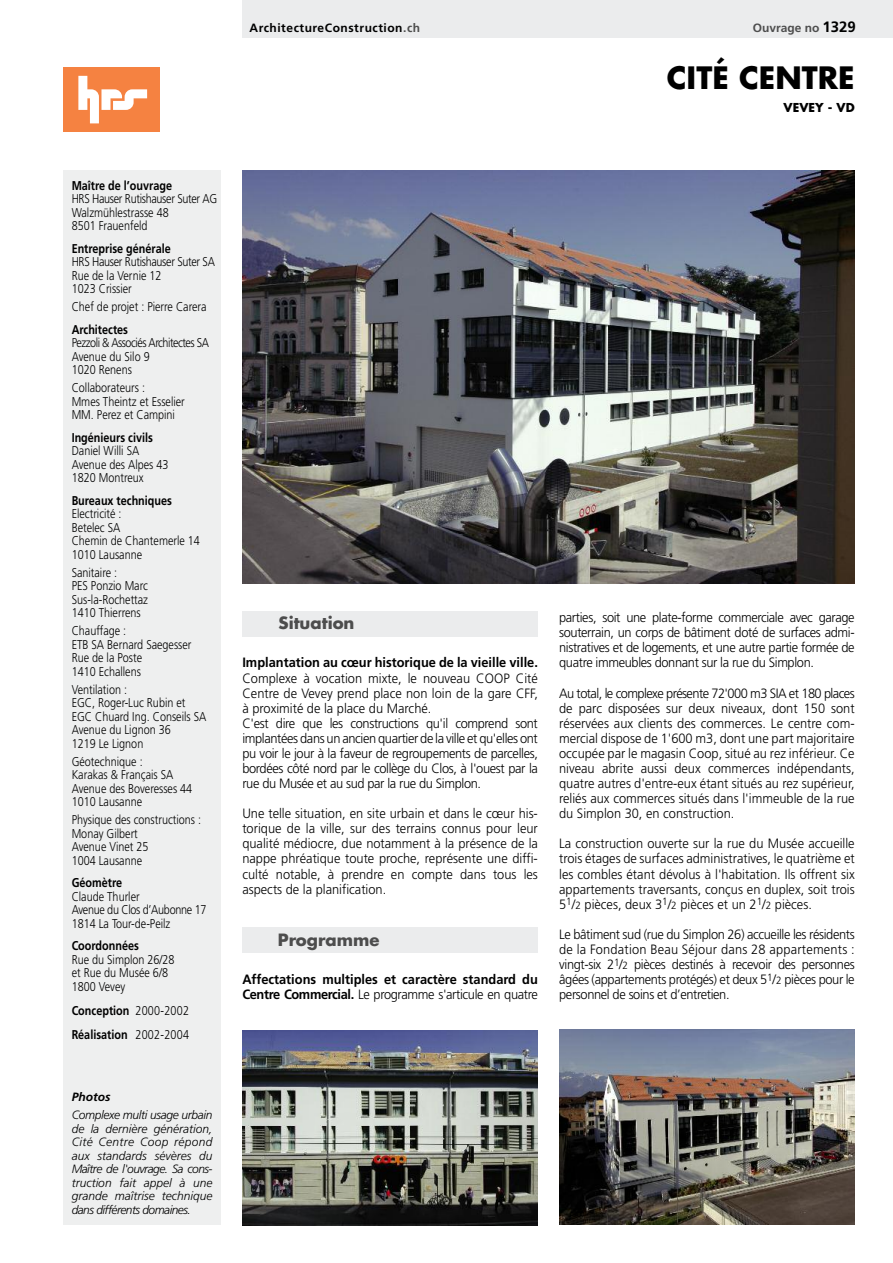
<style>
.page{position:relative;width:893px;height:1263px;background:#fff}
.page>*{position:absolute;margin:0;border:0;box-sizing:border-box;transform-origin:0 0}
.t1{font:700 30px "Futura";color:#000}
.t2{font:700 16.5px "Futura";color:#4d4d4d}
.t3{font:300 13.5px/15.1px "Frutiger";letter-spacing:-.03em;color:#000;text-align:justify;scale:.95 1}
.t4{font:700 13.5px/15.1px "Frutiger";color:#000;scale:.95 1}
.t5{font:300 12.75px/13.5px "Frutiger";color:#000;scale:.85 1}
.t6{font:700 12.75px/24px "Frutiger";color:#000;scale:.85 1}
.t7{font:300 12.75px/13.5px "Frutiger";letter-spacing:-.03em;color:#000;scale:.85 1}
.t8{font:300 12.75px/13.5px "Frutiger";letter-spacing:-.045em;color:#000;scale:.85 1}
.t9{font:italic 300 12px/13.5px "Frutiger";color:#000;text-align:justify}
.t10{font:700 12px "Frutiger";letter-spacing:.045em;color:#000}
.t11{font:700 12px "Frutiger";color:#4d4d4d}
.t12{font:700 12px "Futura";color:#000}
.t13{font:italic 700 12px "Frutiger";color:#000}
.s1{color:#4d4d4d}
.s2{font-size:15px;color:#000}
.s3{font-weight:300}
.s4{font-size:10.5px}
</style>
<div class="page">
<div style="left:63px;top:170px;width:158px;height:1055px;background:#eeefef"></div>
<img style="left:242px;top:171px;width:613px;height:412px">
<img style="left:242px;top:1030px;width:296px;height:195px">
<img style="left:559px;top:1029px;width:296px;height:196px">
<div style="left:242px;top:611px;width:296px;height:26px;background:#ebeced"></div>
<div style="left:242px;top:927px;width:296px;height:26px;background:#ebeced"></div>
<div style="left:242px;top:0;width:651px;height:38px;background:#ebeced"></div>
<div style="left:63px;top:67px;width:97px;height:65px;background:#f58241"></div>
<svg style="left:78px;top:76px;width:69px;height:47px"></svg>
<p class="t10" style="left:249px;top:23px;width:172px">ArchitectureConstruction<span class="s1">.ch</span></p>
<p class="t11" style="left:753px;top:23px;width:104px">Ouvrage no <span class="s2">1329</span></p>
<h1 class="t1" style="left:667px;top:64px;width:189px">CITÉ CENTRE</h1>
<p class="t12" style="left:784px;top:102px;width:73px">VEVEY - VD</p>
<p class="t6" style="left:72px;top:174px;width:120px">Maître de l’ouvrage</p>
<p class="t5" style="left:72px;top:193px;width:173px">HRS Hauser Rutishauser Suter AG<br>Walzmühlestrasse 48<br>8501 Frauenfeld</p>
<p class="t6" style="left:72px;top:237px;width:118px">Entreprise générale</p>
<p class="t7" style="left:72px;top:256px;width:170px">HRS Hauser Rutishauser Suter SA<br>Rue de la Vernie 12<br>1023 Crissier</p>
<p class="t5" style="left:72px;top:301px;width:160px">Chef de projet : Pierre Carera</p>
<p class="t6" style="left:72px;top:318px;width:68px">Architectes</p>
<p class="t8" style="left:72px;top:337px;width:163px">Pezzoli &amp; Associés Architectes SA<br>Avenue du Silo 9<br>1020 Renens</p>
<p class="t5" style="left:72px;top:382px;width:135px">Collaborateurs :<br>Mmes Theintz et Esselier<br>MM. Perez et Campini</p>
<p class="t6" style="left:72px;top:426px;width:97px">Ingénieurs civils</p>
<p class="t5" style="left:72px;top:445px;width:115px">Daniel Willi SA<br>Avenue des Alpes 43<br>1820 Montreux</p>
<p class="t6" style="left:72px;top:489px;width:120px">Bureaux techniques</p>
<p class="t5" style="left:72px;top:508px;width:152px">Electricité :<br>Betelec SA<br>Chemin de Chantemerle 14<br>1010 Lausanne</p>
<p class="t5" style="left:72px;top:566px;width:91px">Sanitaire :<br>PES Ponzio Marc<br>Sus-la-Rochettaz<br>1410 Thierrens</p>
<p class="t5" style="left:72px;top:625px;width:142px">Chauffage :<br>ETB SA Bernard Saegesser<br>Rue de la Poste<br>1410 Echallens</p>
<p class="t5" style="left:72px;top:683px;width:160px">Ventilation :<br>EGC, Roger-Luc Rubin et<br>EGC Chuard Ing. Conseils SA<br>Avenue du Lignon 36<br>1219 Le Lignon</p>
<p class="t5" style="left:72px;top:755px;width:143px">Géotechnique :<br>Karakas &amp; Français SA<br>Avenue des Boveresses 44<br>1010 Lausanne</p>
<p class="t5" style="left:72px;top:814px;width:154px">Physique des constructions :<br>Monay Gilbert<br>Avenue Vinet 25<br>1004 Lausanne</p>
<p class="t6" style="left:72px;top:872px;width:61px">Géomètre</p>
<p class="t5" style="left:72px;top:890px;width:160px">Claude Thurler<br>Avenue du Clos d’Aubonne 17<br>1814 La Tour-de-Peilz</p>
<p class="t6" style="left:72px;top:935px;width:81px">Coordonnées</p>
<p class="t5" style="left:72px;top:953px;width:123px">Rue du Simplon 26/28 et Rue du Musée 6/8<br>1800 Vevey</p>
<p class="t6" style="left:72px;top:999px;width:140px">Conception <span class="s3">2000-2002<br></span>Réalisation <span class="s3">2002-2004</span></p>
<p class="t13" style="left:72px;top:1092px;width:40px">Photos</p>
<p class="t9" style="left:72px;top:1109px;width:142px">Complexe multi usage urbain de la dernière génération, Cité Centre Coop répond aux standards sévères du Maître de l'ouvrage. Sa cons&shy;truction fait appel à une grande maîtrise technique dans différents domaines.</p>
<p class="t2" style="left:279px;top:616px;width:77px">Situation</p>
<p class="t4" style="left:242px;top:656px;width:313px">Implantation au cœur historique de la vieille ville.</p>
<p class="t3" style="left:242px;top:671px;width:313px;text-align:left">Complexe à vocation mixte, le nouveau COOP Cité Centre de Vevey prend place non loin de la gare CFF, à proximité de la place du Marché.<br>C'est dire que les constructions qu'il comprend sont implantées dans un ancien quartier de la ville et qu'elles ont pu voir le jour à la faveur de regroupements de parcelles, bordées côté nord par le collège du Clos, à l'ouest par la rue du Musée et au sud par la rue du Simplon.</p>
<p class="t3" style="left:242px;top:807px;width:313px">Une telle situation, en site urbain et dans le cœur his&shy;torique de la ville, sur des terrains connus pour leur qualité médiocre, due notamment à la présence de la nappe phréatique toute proche, représente une diffi&shy;culté notable, à prendre en compte dans tous les aspects de la planification.</p>
<p class="t2" style="left:278px;top:932px;width:103px">Programme</p>
<p class="t4" style="left:242px;top:973px;width:313px">Affectations multiples et caractère standard du<br>Centre Commercial. <span class="s3">Le programme s'articule en quatre</span></p>
<p class="t3" style="left:559px;top:611px;width:313px">parties, soit une plate-forme commerciale avec garage souterrain, un corps de bâtiment doté de surfaces admi&shy;nistratives et de logements, et une autre partie formée de quatre immeubles donnant sur la rue du Simplon.</p>
<p class="t3" style="left:559px;top:686px;width:313px">Au total, le complexe présente 72'000 m3 SIA et 180 places de parc disposées sur deux niveaux, dont 150 sont réservées aux clients des commerces. Le centre com&shy;mercial dispose de 1'600 m3, dont une part majoritaire occupée par le magasin Coop, situé au rez inférieur. Ce niveau abrite aussi deux commerces indépendants, quatre autres d'entre-eux étant situés au rez supérieur, reliés aux commerces situés dans l'immeuble de la rue du Simplon 30, en construction.</p>
<p class="t3" style="left:559px;top:837px;width:313px">La construction ouverte sur la rue du Musée accueille trois étages de surfaces administratives, le quatrième et les combles étant dévolus à l'habitation. Ils offrent six appartements traversants, conçus en duplex, soit trois 5<sup>1</sup>/<span class="s4">2</span> pièces, deux 3<sup>1</sup>/<span class="s4">2</span> pièces et un 2<sup>1</sup>/<span class="s4">2</span> pièces.</p>
<p class="t3" style="left:559px;top:928px;width:313px">Le bâtiment sud (rue du Simplon 26) accueille les résidents de la Fondation Beau Séjour dans 28 appartements : vingt-six 2<sup>1</sup>/<span class="s4">2</span> pièces destinés à recevoir des personnes âgées (appartements protégés) et deux 5<sup>1</sup>/<span class="s4">2</span> pièces pour le personnel de soins et d’entretien.</p>
</div>
